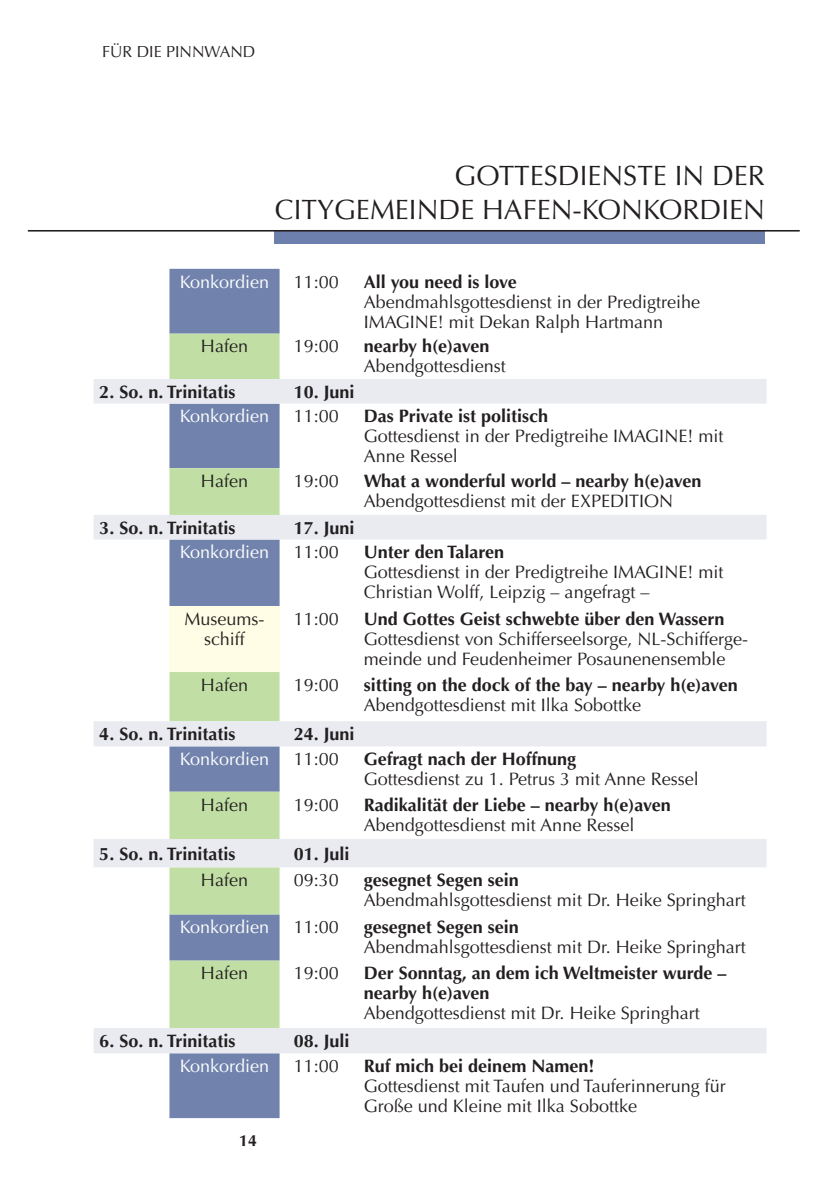
<style>
.page{position:relative;width:840px;height:1191px;background:#fff}
.page>*{position:absolute;margin:0;border:0;box-sizing:border-box;transform-origin:0 0}
.t1{font:28px/33.6px "Optima";color:#231f20;text-align:right}
.t2{font:18px/20px "Optima";color:#231f20}
.t3{font:700 18px/20px "Optima";color:#231f20}
.t4{font:18px "Optima";color:#fff}
.t5{font:16px "Optima";color:#231f20}
.t6{font:700 16px "Optima";color:#231f20}
</style>
<div class="page">
<div style="left:274px;top:231px;width:490px;height:13px;background:#6d80ad"></div>
<hr style="left:28px;top:230px;width:771px;height:1px;background:#231f20">
<div style="left:169px;top:269px;width:110px;height:849px;background:#7183ad"></div>
<div style="left:169px;top:334px;width:110px;height:45px;background:#c1dfa4"></div>
<svg style="left:94px;top:379px;width:672px;height:674px"></svg>
<div style="left:169px;top:606px;width:110px;height:66px;background:#fffde5"></div>
<p class="t5" style="left:102px;top:45px;width:155px">FÜR DIE PINNWAND</p>
<h1 class="t1" style="left:275px;top:162px;width:491px">GOTTESDIENSTE IN DER<br>CITYGEMEINDE HAFEN-KONKORDIEN</h1>
<p class="t4" style="left:180px;top:274px;width:91px">Konkordien</p>
<p class="t2" style="left:293px;top:273px;width:47px">11:00</p>
<p class="t3" style="left:363px;top:273px;width:155px">All you need is love</p>
<p class="t2" style="left:363px;top:293px;width:338px">Abendmahlsgottesdienst in der Predigtreihe<br>IMAGINE! mit Dekan Ralph Hartmann</p>
<p class="t2" style="left:201px;top:338px;width:49px">Hafen</p>
<p class="t2" style="left:293px;top:338px;width:47px">19:00</p>
<p class="t3" style="left:363px;top:338px;width:127px">nearby h(e)aven</p>
<p class="t2" style="left:363px;top:358px;width:144px">Abendgottesdienst</p>
<p class="t3" style="left:99px;top:383px;width:138px">2. So. n. Trinitatis</p>
<p class="t3" style="left:293px;top:383px;width:62px">10. Juni</p>
<p class="t4" style="left:180px;top:409px;width:91px">Konkordien</p>
<p class="t2" style="left:293px;top:408px;width:47px">11:00</p>
<p class="t3" style="left:363px;top:408px;width:186px">Das Private ist politisch</p>
<p class="t2" style="left:363px;top:428px;width:361px">Gottesdienst in der Predigtreihe IMAGINE! mit<br>Anne Ressel</p>
<p class="t2" style="left:201px;top:473px;width:49px">Hafen</p>
<p class="t2" style="left:293px;top:473px;width:47px">19:00</p>
<p class="t3" style="left:363px;top:473px;width:339px">What a wonderful world – nearby h(e)aven</p>
<p class="t2" style="left:363px;top:493px;width:311px">Abendgottesdienst mit der EXPEDITION</p>
<p class="t3" style="left:99px;top:519px;width:138px">3. So. n. Trinitatis</p>
<p class="t3" style="left:293px;top:519px;width:62px">17. Juni</p>
<p class="t4" style="left:180px;top:545px;width:91px">Konkordien</p>
<p class="t2" style="left:293px;top:544px;width:47px">11:00</p>
<p class="t3" style="left:363px;top:544px;width:142px">Unter den Talaren</p>
<p class="t2" style="left:363px;top:564px;width:361px">Gottesdienst in der Predigtreihe IMAGINE! mit<br>Christian Wolff, Leipzig – angefragt –</p>
<p class="t2" style="left:184px;top:610px;width:82px;text-align:center">Museums&shy;schiff</p>
<p class="t2" style="left:293px;top:610px;width:47px">11:00</p>
<p class="t3" style="left:363px;top:610px;width:362px">Und Gottes Geist schwebte über den Wassern</p>
<p class="t2" style="left:363px;top:630px;width:386px">Gottesdienst von Schifferseelsorge, NL-Schifferge&shy;meinde und Feudenheimer Posaunenensemble</p>
<p class="t2" style="left:201px;top:676px;width:49px">Hafen</p>
<p class="t2" style="left:293px;top:676px;width:47px">19:00</p>
<p class="t3" style="left:363px;top:676px;width:375px">sitting on the dock of the bay – nearby h(e)aven</p>
<p class="t2" style="left:363px;top:696px;width:279px">Abendgottesdienst mit Ilka Sobottke</p>
<p class="t3" style="left:99px;top:726px;width:138px">4. So. n. Trinitatis</p>
<p class="t3" style="left:293px;top:726px;width:62px">24. Juni</p>
<p class="t4" style="left:180px;top:751px;width:91px">Konkordien</p>
<p class="t2" style="left:293px;top:751px;width:47px">11:00</p>
<p class="t3" style="left:363px;top:751px;width:214px">Gefragt nach der Hoffnung</p>
<p class="t2" style="left:363px;top:770px;width:336px">Gottesdienst zu 1. Petrus 3 mit Anne Ressel</p>
<p class="t2" style="left:201px;top:796px;width:49px">Hafen</p>
<p class="t2" style="left:293px;top:796px;width:47px">19:00</p>
<p class="t3" style="left:363px;top:796px;width:308px">Radikalität der Liebe – nearby h(e)aven</p>
<p class="t2" style="left:363px;top:816px;width:272px">Abendgottesdienst mit Anne Ressel</p>
<p class="t3" style="left:99px;top:845px;width:138px">5. So. n. Trinitatis</p>
<p class="t3" style="left:293px;top:845px;width:57px">01. Juli</p>
<p class="t2" style="left:201px;top:871px;width:49px">Hafen</p>
<p class="t2" style="left:293px;top:871px;width:47px">09:30</p>
<p class="t3" style="left:363px;top:871px;width:157px">gesegnet Segen sein</p>
<p class="t2" style="left:363px;top:891px;width:383px">Abendmahlsgottesdienst mit Dr. Heike Springhart</p>
<p class="t4" style="left:180px;top:919px;width:91px">Konkordien</p>
<p class="t2" style="left:293px;top:918px;width:47px">11:00</p>
<p class="t3" style="left:363px;top:918px;width:157px">gesegnet Segen sein</p>
<p class="t2" style="left:363px;top:938px;width:383px">Abendmahlsgottesdienst mit Dr. Heike Springhart</p>
<p class="t2" style="left:201px;top:965px;width:49px">Hafen</p>
<p class="t2" style="left:293px;top:965px;width:47px">19:00</p>
<p class="t3" style="left:363px;top:965px;width:364px">Der Sonntag, an dem ich Weltmeister wurde – nearby h(e)aven</p>
<p class="t2" style="left:363px;top:1005px;width:337px">Abendgottesdienst mit Dr. Heike Springhart</p>
<p class="t3" style="left:99px;top:1032px;width:138px">6. So. n. Trinitatis</p>
<p class="t3" style="left:293px;top:1032px;width:57px">08. Juli</p>
<p class="t4" style="left:180px;top:1058px;width:91px">Konkordien</p>
<p class="t2" style="left:293px;top:1057px;width:47px">11:00</p>
<p class="t3" style="left:363px;top:1057px;width:232px">Ruf mich bei deinem Namen!</p>
<p class="t2" style="left:363px;top:1077px;width:363px">Gottesdienst mit Taufen und Tauferinnerung für<br>Große und Kleine mit Ilka Sobottke</p>
<p class="t6" style="left:239px;top:1134px;width:19px">14</p>
</div>
